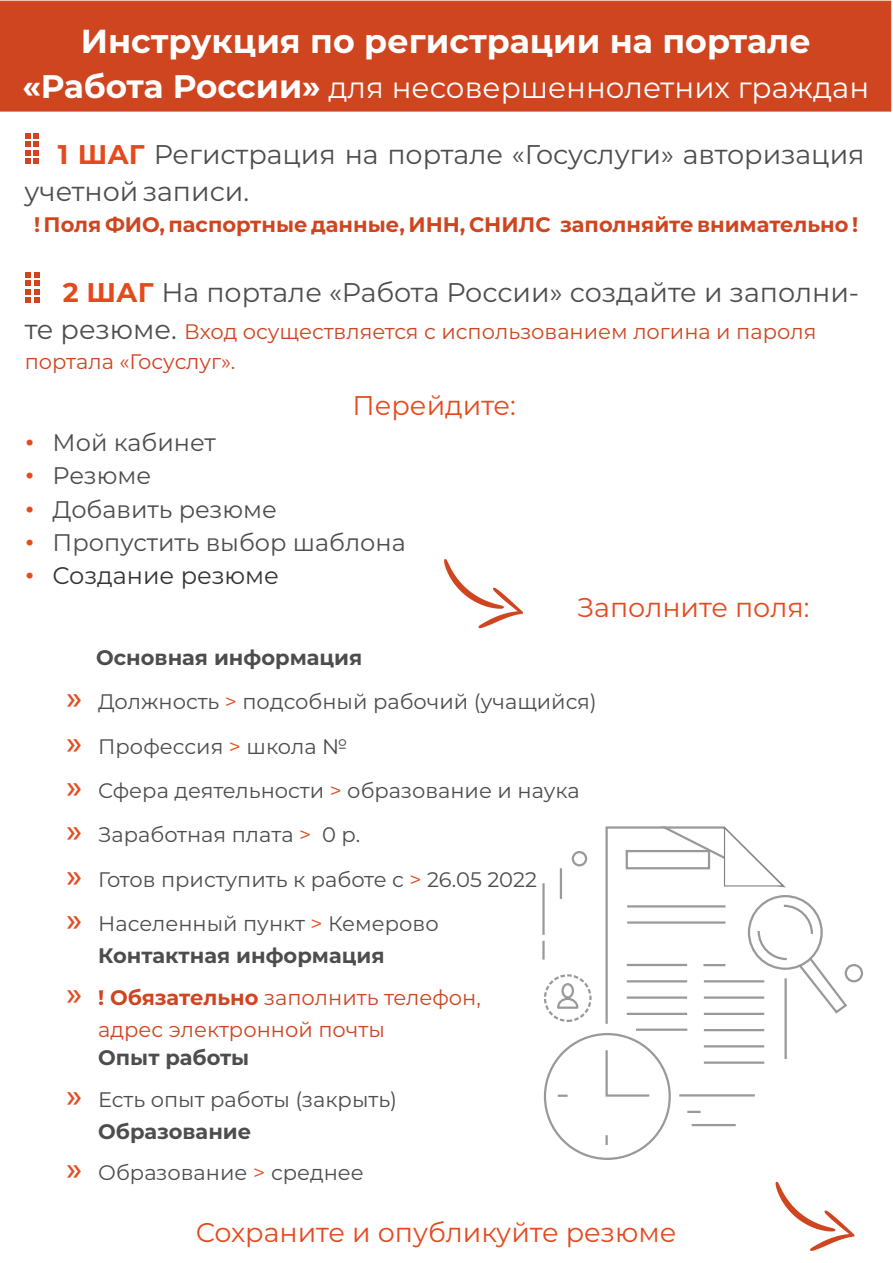
<style>
.page{position:relative;width:893px;height:1263px;background:#fff}
.page>*{position:absolute;margin:0;border:0;box-sizing:border-box;transform-origin:0 0}
.t1{font:700 33.3px "Montserrat";color:#fff}
.t2{font:29.4px "Montserrat";color:#fff}
.t3{font:27px/37.2px "Montserrat";color:#4d4d4d}
.t4{font:27px "Montserrat";color:#e54a1e}
.t5{font:24px "Montserrat";color:#4d4d4d}
.t6{font:24px "Montserrat";color:#333}
.t7{font:21px/32px "Montserrat";color:#4d4d4d}
.t8{font:21px/30.6px "Montserrat";color:#cf4520}
.t9{font:700 21px "Montserrat";color:#cf4520}
.t10{font:700 21px "Montserrat";color:#4d4d4d}
.s1{font-weight:700;font-size:32.7px}
.s2{font-weight:700;color:#e54a1e}
.s3{font-size:27px;color:#4d4d4d}
.s4{font-family:"Arial";color:#e54a1e}
.s5{font-weight:500;font-size:32.4px;color:#e54a1e}
.s6{color:#e54a1e}
.s7{font-weight:700}
</style>
<div class="page">
<div style="left:0;top:0;width:892px;height:112px;background:#cf4520"></div>
<svg style="left:605px;top:1135px;width:3px;height:10px"></svg>
<svg style="left:558px;top:1094px;width:10px;height:3px"></svg>
<div style="left:544px;top:974px;width:48px;height:48px;border:2px dashed #999;border-radius:50%"></div>
<div style="left:561px;top:983px;width:13px;height:15px;border:2px solid #999;border-radius:50%"></div>
<svg style="left:557px;top:996px;width:22px;height:13px"></svg>
<div style="left:572px;top:851px;width:15px;height:15px;border:2px solid #999;border-radius:50%"></div>
<div style="left:845px;top:964px;width:18px;height:18px;border:2px solid #999;border-radius:50%"></div>
<hr style="left:692px;top:1124px;width:44px;height:2px;background:#999">
<svg style="left:687px;top:1111px;width:13px;height:2px"></svg>
<hr style="left:542px;top:883px;width:3px;height:52px;background:#999">
<hr style="left:542px;top:941px;width:3px;height:18px;background:#999">
<hr style="left:560px;top:868px;width:2px;height:31px;background:#999">
<svg style="left:604px;top:826px;width:245px;height:272px"></svg>
<svg style="left:444px;top:559px;width:79px;height:69px"></svg>
<svg style="left:25px;top:133px;width:14px;height:31px"></svg>
<svg style="left:26px;top:273px;width:14px;height:30px"></svg>
<svg style="left:776px;top:1182px;width:78px;height:69px"></svg>
<h1 class="t1" style="left:81px;top:21px;width:732px">Инструкция по регистрации на портале</h1>
<h2 class="t2" style="left:22px;top:70px;width:848px"><span class="s1">«Работа России»</span> для несовершеннолетних граждан</h2>
<p class="t3" style="left:25px;top:136px;width:842px;text-indent:33px"><span class="s2">1 ШАГ</span> Регистрация на портале «Госуслуги» авторизация учетной записи.</p>
<p class="t9" style="left:34px;top:212px;width:826px">! Поля ФИО, паспортные данные, ИНН, СНИЛС заполняйте внимательно !</p>
<p class="t3" style="left:63px;top:273px;width:798px"><span class="s2">2 ШАГ</span> На портале «Работа России» создайте и заполни-</p>
<p class="t8" style="left:25px;top:316px;width:793px"><span class="s3">те резюме.</span> Вход осуществляется с использованием логина и пароля портала «Госуслуг».</p>
<p class="t4" style="left:352px;top:389px;width:165px">Перейдите:</p>
<p class="t5" style="left:26px;top:428px;width:192px"><span class="s4">•</span> Мой кабинет</p>
<p class="t5" style="left:26px;top:461px;width:127px"><span class="s4">•</span> Резюме</p>
<p class="t5" style="left:26px;top:494px;width:253px"><span class="s4">•</span> Добавить резюме</p>
<p class="t5" style="left:26px;top:527px;width:382px"><span class="s4">•</span> Пропустить выбор шаблона</p>
<p class="t6" style="left:26px;top:560px;width:255px"><span class="s4">•</span> Создание резюме</p>
<p class="t10" style="left:96px;top:645px;width:268px">Основная информация</p>
<p class="t4" style="left:577px;top:591px;width:234px">Заполните поля:</p>
<p class="t7" style="left:66px;top:685px;width:532px"><span class="s5">»</span> Должность <span class="s6">&gt;</span> подсобный рабочий (учащийся)</p>
<p class="t7" style="left:66px;top:730px;width:283px"><span class="s5">»</span> Профессия <span class="s6">&gt;</span> школа №</p>
<p class="t7" style="left:66px;top:774px;width:515px"><span class="s5">»</span> Сфера деятельности <span class="s6">&gt;</span> образование и наука</p>
<p class="t7" style="left:66px;top:819px;width:295px"><span class="s5">»</span> Заработная плата <span class="s6">&gt;</span> 0 р.</p>
<p class="t7" style="left:66px;top:863px;width:472px"><span class="s5">»</span> Готов приступить к работе с <span class="s6">&gt;</span> 26.05 2022</p>
<p class="t7" style="left:98px;top:908px;width:342px;text-indent:-32px"><span class="s5">»</span> Населенный пункт <span class="s6">&gt;</span> Кемерово<br><span class="s7">Контактная информация</span></p>
<p class="t8" style="left:98px;top:981px;width:384px;line-height:32px;text-indent:-32px"><span class="s5">»</span> <span class="s7">! Обязательно</span> заполнить телефон, адрес электронной почты</p>
<p class="t10" style="left:98px;top:1045px;width:153px">Опыт работы</p>
<p class="t7" style="left:98px;top:1083px;width:300px;text-indent:-32px"><span class="s5">»</span> Есть опыт работы (закрыть)<br><span class="s7">Образование</span></p>
<p class="t7" style="left:66px;top:1156px;width:299px"><span class="s5">»</span> Образование <span class="s6">&gt;</span> среднее</p>
<p class="t4" style="left:196px;top:1215px;width:482px">Сохраните и опубликуйте резюме</p>
</div>
